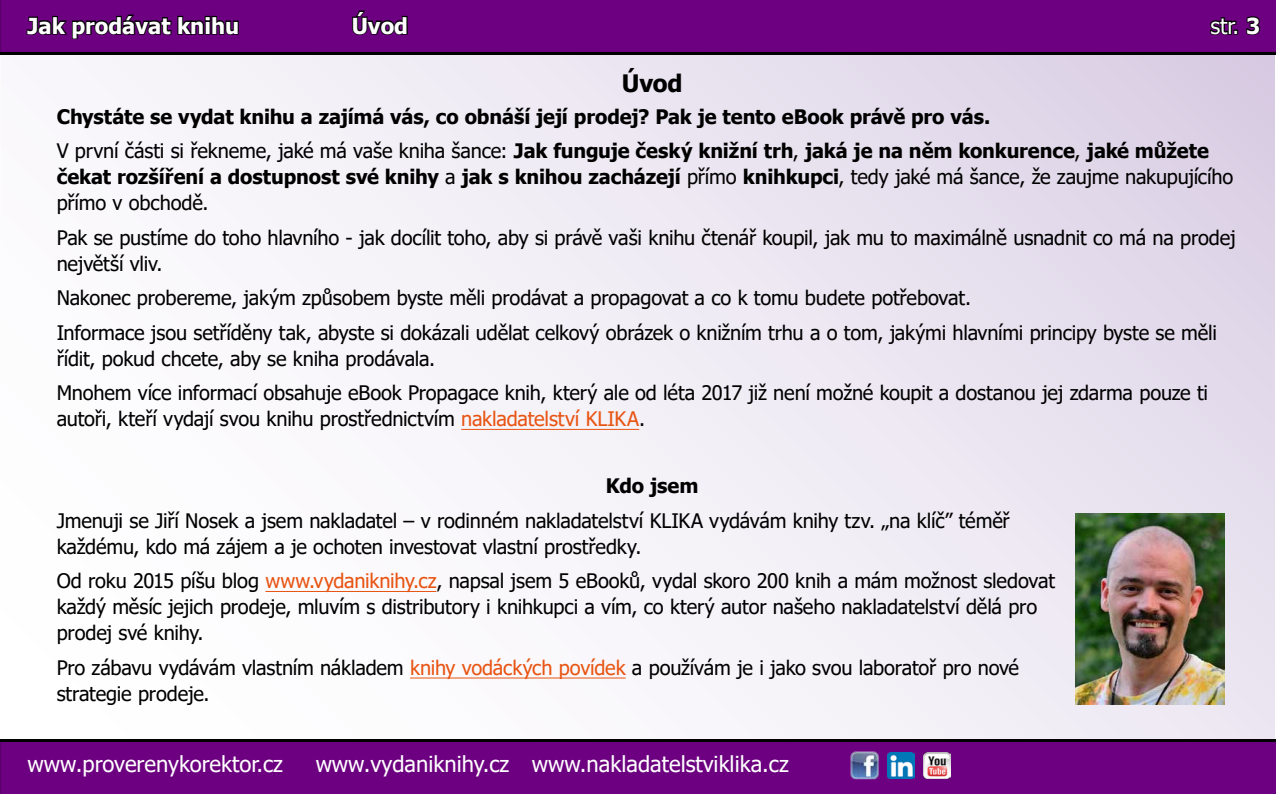
<style>
.page{position:relative;width:1276px;height:794px;background:#fff}
.page>*{position:absolute;margin:0;border:0;box-sizing:border-box;transform-origin:0 0}
.t1{font:700 24px "Tahoma";color:#000}
.t2{font:22px "Tahoma";color:#fff}
.t3{font:700 22px "Tahoma";color:#fff}
.t4{font:20px/26px "Tahoma";letter-spacing:-.01em;color:#000}
.t5{font:700 20px/34.5px "Tahoma";letter-spacing:-.01em;color:#000}
.s1{font-weight:700}
.s2{font-weight:400}
.s3{color:#e85412}
</style>
<div class="page">
<div style="left:0;top:0;width:1276px;height:794px;background:linear-gradient(to right,#fff,#e2daeb)"></div>
<svg style="left:1275px;top:56px;width:1px;height:681px"></svg>
<svg style="left:0;top:0;width:1276px;height:56px;background:#67047a"></svg>
<svg style="left:0;top:737px;width:1276px;height:57px;background:#6b097d"></svg>
<svg style="left:26px;top:13px;width:214px;height:27px;background:#450052"></svg>
<svg style="left:351px;top:9px;width:58px;height:27px;background:#440051"></svg>
<svg style="left:1208px;top:16px;width:30px;height:20px"></svg>
<svg style="left:1245px;top:15px;width:16px;height:21px"></svg>
<img style="left:924px;top:752px;width:26px;height:26px">
<img style="left:887px;top:752px;width:27px;height:26px">
<img style="left:847px;top:748px;width:34px;height:34px">
<hr style="left:461px;top:429px;width:178px;height:1px;background:#e85412">
<hr style="left:265px;top:591px;width:171px;height:1px;background:#e85412">
<hr style="left:410px;top:677px;width:215px;height:1px;background:#e85412">
<img style="left:1075px;top:513px;width:149px;height:192px">
<p class="t3" style="left:28px;top:10px;width:213px">Jak prodávat knihu</p>
<p class="t3" style="left:352px;top:10px;width:58px">Úvod</p>
<p class="t2" style="left:1210px;top:11px;width:51px">str. <span class="s1">3</span></p>
<p class="t1" style="left:622px;top:66px;width:62px">Úvod</p>
<p class="t5" style="left:57px;top:100px;width:1153px">Chystáte se vydat knihu a zajímá vás, co obnáší její prodej? Pak je tento eBook právě pro vás.<br><span class="s2">V první části si řekneme, jaké má vaše kniha šance:</span> Jak funguje český knižní trh<span class="s2">,</span> jaká je na něm konkurence<span class="s2">,</span> jaké můžete</p>
<p class="t5" style="left:57px;top:165px;width:1178px;line-height:26px">čekat rozšíření a dostupnost své knihy <span class="s2">a</span> jak s knihou zacházejí <span class="s2">přímo</span> knihkupci<span class="s2">, tedy jaké má šance, že zaujme nakupujícího přímo v obchodě.</span></p>
<p class="t4" style="left:57px;top:226px;width:1180px">Pak se pustíme do toho hlavního - jak docílit toho, aby si právě vaši knihu čtenář koupil, jak mu to maximálně usnadnit co má na prodej největší vliv.</p>
<p class="t4" style="left:57px;top:282px;width:1161px;line-height:34.5px">Nakonec probereme, jakým způsobem byste měli prodávat a propagovat a co k tomu budete potřebovat.<br>Informace jsou setříděny tak, abyste si dokázali udělat celkový obrázek o knižním trhu a o tom, jakými hlavními principy byste se měli</p>
<p class="t4" style="left:57px;top:342px;width:1153px;line-height:34.5px">řídit, pokud chcete, aby se kniha prodávala.<br>Mnohem více informací obsahuje eBook Propagace knih, který ale od léta 2017 již není možné koupit a dostanou jej zdarma pouze ti</p>
<p class="t4" style="left:57px;top:407px;width:590px">autoři, kteří vydají svou knihu prostřednictvím <span class="s3">nakladatelství KLIKA</span>.</p>
<p class="t5" style="left:606px;top:470px;width:94px">Kdo jsem</p>
<p class="t4" style="left:57px;top:509px;width:954px">Jmenuji se Jiří Nosek a jsem nakladatel – v rodinném nakladatelství KLIKA vydávám knihy tzv. „na klíč” téměř každému, kdo má zájem a je ochoten investovat vlastní prostředky.</p>
<p class="t4" style="left:57px;top:569px;width:1000px">Od roku 2015 píšu blog <span class="s3">www.vydaniknihy.cz</span>, napsal jsem 5 eBooků, vydal skoro 200 knih a mám možnost sledovat každý měsíc jejich prodeje, mluvím s distributory i knihkupci a vím, co který autor našeho nakladatelství dělá pro prodej své knihy.</p>
<p class="t4" style="left:57px;top:656px;width:964px">Pro zábavu vydávám vlastním nákladem <span class="s3">knihy vodáckých povídek</span> a používám je i jako svou laboratoř pro nové strategie prodeje.</p>
<p class="t2" style="left:28px;top:749px;width:257px">www.proverenykorektor.cz</p>
<p class="t2" style="left:316px;top:749px;width:474px">www.vydaniknihy.cz www.nakladatelstviklika.cz</p>
</div>
